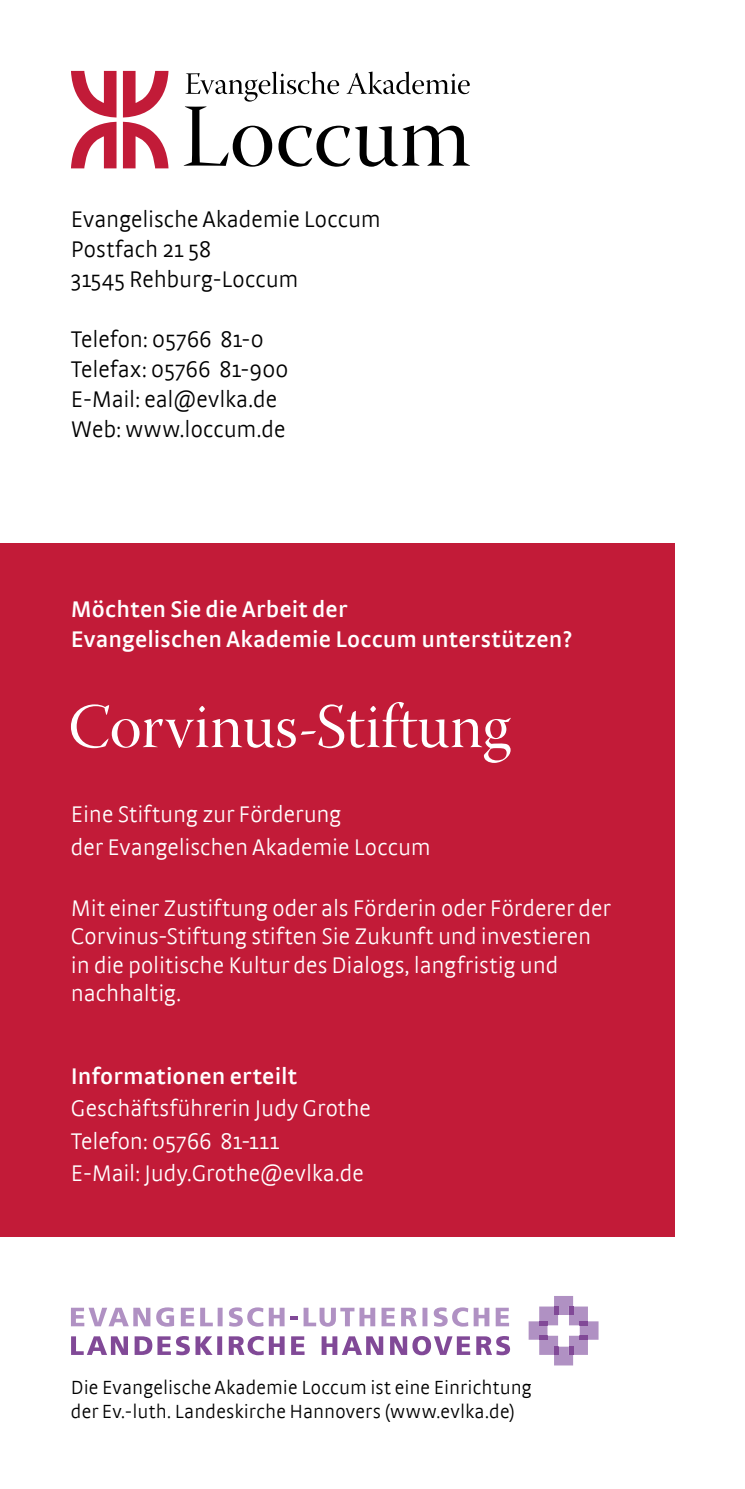
<style>
.page{position:relative;width:745px;height:1489px;background:#fff}
.page>*{position:absolute;margin:0;border:0;box-sizing:border-box;transform-origin:0 0}
.t1{font:300 23.75px/32.5px "Strada";color:#fff}
.t2{font:300 23.75px/30px "Strada";color:#000}
.t3{font:600 23.75px/30px "Strada";letter-spacing:.005em;color:#fff}
.t4{font:300 20px/24px "Strada";letter-spacing:.005em;color:#000}
</style>
<div class="page">
<div style="left:0;top:543px;width:673px;height:694px;background:#c21b38"></div>
<svg style="left:71px;top:1307px;width:213px;height:19px"></svg>
<svg style="left:290px;top:1316px;width:7px;height:3px"></svg>
<svg style="left:303px;top:1307px;width:205px;height:19px"></svg>
<svg style="left:71px;top:1336px;width:438px;height:19px"></svg>
<svg style="left:528px;top:1296px;width:70px;height:69px"></svg>
<svg style="left:71px;top:702px;width:439px;height:61px"></svg>
<svg style="left:184px;top:72px;width:285px;height:95px"></svg>
<svg style="left:71px;top:71px;width:45px;height:97px"></svg>
<svg style="left:123px;top:71px;width:45px;height:97px"></svg>
<p class="t2" style="left:71px;top:204px;width:311px">Evangelische Akademie Loccum<br>Postfach 21 58<br>31545 Rehburg-Loccum</p>
<p class="t2" style="left:71px;top:324px;width:219px">Telefon: 05766 81-0<br>Telefax: 05766 81-900<br>E-Mail: eal@evlka.de<br>Web: www.loccum.de</p>
<p class="t3" style="left:71px;top:593px;width:502px">Möchten Sie die Arbeit der<br>Evangelischen Akademie Loccum unterstützen?</p>
<p class="t1" style="left:71px;top:797px;width:361px">Eine Stiftung zur Förderung<br>der Evangelischen Akademie Loccum</p>
<p class="t1" style="left:71px;top:893px;width:541px;line-height:28.5px">Mit einer Zustiftung oder als Förderin oder Förderer der Corvinus-Stiftung stiften Sie Zukunft und investieren in die politische Kultur des Dialogs, langfristig und nachhaltig.</p>
<p class="t3" style="left:71px;top:1060px;width:227px">Informationen erteilt</p>
<p class="t1" style="left:71px;top:1091px;width:301px">Geschäftsführerin Judy Grothe<br>Telefon: 05766 81-111<br>E-Mail: Judy.Grothe@evlka.de</p>
<p class="t4" style="left:71px;top:1374px;width:462px">Die Evangelische Akademie Loccum ist eine Einrichtung der Ev.-luth. Landeskirche Hannovers (www.evlka.de)</p>
</div>
